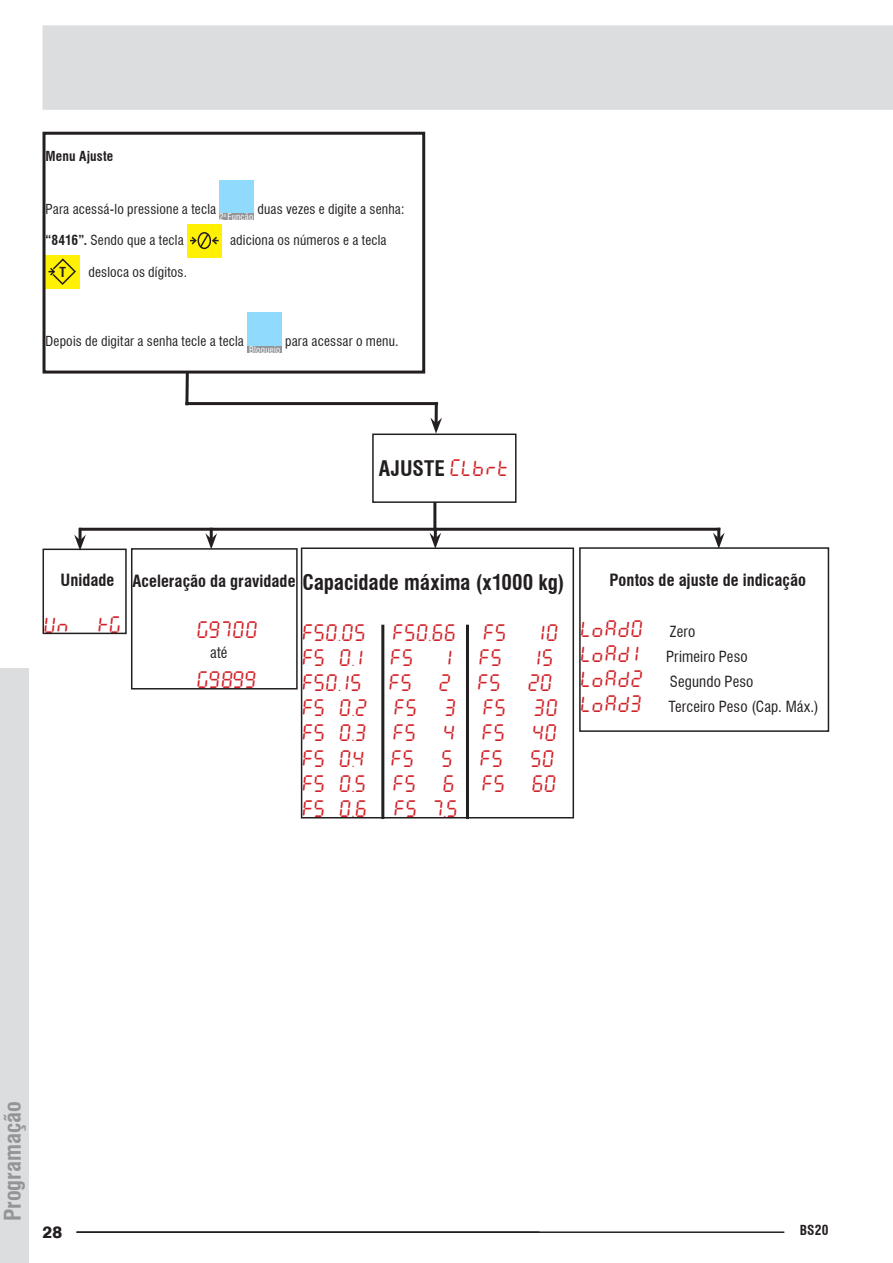
<style>
.page{position:relative;width:893px;height:1263px;background:#fff}
.page>*{position:absolute;margin:0;border:0;box-sizing:border-box;transform-origin:0 0}
.t1{font:700 condensed 22.5px "Swiss 721 BT";color:#939598}
.Texto{font:21px "AG Font Mettler";letter-spacing:-.075em;color:#d1232a}
.Texto-2{font:700 condensed 21px "Swiss 721 BT";letter-spacing:-.005em;color:#231f20}
.Texto-3{font:21px "AG Font Mettler";letter-spacing:-.03em;color:#d1232a}
.Texto-4{font:21px "AG Font Mettler";letter-spacing:-.055em;color:#d1232a}
.Texto-5{font:700 condensed 16.5px "Swiss 721 BT";color:#231f20}
.t2{font:800 16.5px "Swiss 721 BT";color:#231f20}
.Texto-6{font:condensed 15px "Swiss 721 BT";letter-spacing:.01em;color:#231f20}
.Texto-7{font:condensed 13.5px "Swiss 721 BT";letter-spacing:.015em;color:#231f20}
.Texto-8{font:700 condensed 13.5px "Swiss 721 BT";letter-spacing:.01em;color:#231f20}
.Texto-9{font:condensed 9px "Swiss 721 BT";letter-spacing:.03em;color:#fff}
.s1{font-weight:700}
.s2{font-family:"AG Font Mettler";font-weight:400;font-stretch:normal;color:#d1232a}
.s3{font-family:"Swiss 721 BT";font-stretch:condensed;font-size:15px;color:#231f20}
.s4{font-family:"AG Font Mettler";font-stretch:normal;font-size:21px;color:#d1232a}
</style>
<div class="page">
<div style="left:43px;top:25px;width:850px;height:85px;background:#dcdddf"></div>
<div style="left:0;top:668px;width:29px;height:595px;background:#dcdddf"></div>
<hr style="left:77px;top:1231px;width:707px;height:2px;background:#231f20">
<div style="left:220px;top:180px;width:34px;height:34px;background:#90dafd"></div>
<div style="left:187px;top:224px;width:35px;height:33px;background:#fff101"></div>
<svg style="left:190px;top:232px;width:29px;height:18px"></svg>
<div style="left:46px;top:255px;width:34px;height:33px;background:#fff101"></div>
<svg style="left:48px;top:258px;width:28px;height:27px"></svg>
<div style="left:247px;top:312px;width:35px;height:34px;background:#90dafd"></div>
<div style="left:43px;top:132px;width:382px;height:242px;border:3px solid #231f20"></div>
<div style="left:219px;top:213px;width:35px;height:7px;background:#939598"></div>
<div style="left:247px;top:346px;width:34px;height:7px;background:#939598"></div>
<div style="left:372px;top:433px;width:145px;height:70px;border:2px solid #231f20"></div>
<svg style="left:185px;top:372px;width:4px;height:30px"></svg>
<hr style="left:185px;top:402px;width:253px;height:3px;background:#231f20">
<hr style="left:435px;top:403px;width:3px;height:20px;background:#231f20">
<svg style="left:430px;top:417px;width:12px;height:17px"></svg>
<hr style="left:433px;top:502px;width:3px;height:28px;background:#231f20">
<div style="left:43px;top:549px;width:84px;height:85px;border:2px solid #231f20"></div>
<div style="left:131px;top:548px;width:167px;height:141px;border:2px solid #231f20"></div>
<div style="left:301px;top:547px;width:273px;height:271px;border:2px solid #231f20"></div>
<hr style="left:381px;top:625px;width:3px;height:194px;background:#231f20">
<hr style="left:466px;top:625px;width:3px;height:194px;background:#231f20">
<div style="left:579px;top:547px;width:250px;height:185px;border:2px solid #231f20"></div>
<hr style="left:79px;top:528px;width:641px;height:3px;background:#231f20">
<svg style="left:74px;top:528px;width:12px;height:23px"></svg>
<svg style="left:205px;top:530px;width:12px;height:19px"></svg>
<svg style="left:429px;top:530px;width:12px;height:19px"></svg>
<svg style="left:713px;top:528px;width:12px;height:21px"></svg>
<p class="Texto-8" style="left:46px;top:148px;width:69px">Menu Ajuste</p>
<p class="Texto-7" style="left:46px;top:201px;width:172px">Para acessá-lo pressione a tecla</p>
<p class="Texto-7" style="left:257px;top:201px;width:148px">duas vezes e digite a senha:</p>
<p class="Texto-7" style="left:46px;top:232px;width:140px"><span class="s1">“8416”.</span> Sendo que a tecla</p>
<p class="Texto-7" style="left:230px;top:232px;width:158px">adiciona os números e a tecla</p>
<p class="Texto-8" style="left:60px;top:264px;width:8px">T</p>
<p class="Texto-7" style="left:89px;top:264px;width:100px">desloca os dígitos.</p>
<p class="Texto-9" style="left:219px;top:212px;width:36px">2<sup>a</sup> Função</p>
<p class="Texto-7" style="left:46px;top:333px;width:200px">Depois de digitar a senha tecle a tecla</p>
<p class="Texto-7" style="left:285px;top:333px;width:115px">para acessar o menu.</p>
<p class="Texto-9" style="left:249px;top:344px;width:33px">Bloqueio</p>
<p class="Texto-2" style="left:379px;top:456px;width:133px">AJUSTE <span class="s2">CLbrt</span></p>
<p class="Texto-5" style="left:61px;top:570px;width:55px">Unidade</p>
<p class="Texto" style="left:44px;top:616px;width:27px">Un</p>
<p class="Texto" style="left:98px;top:616px;width:26px">KG</p>
<p class="Texto-2" style="left:302px;top:570px;width:263px">Capacidade máxima (x1000 kg)</p>
<p class="Texto-3" style="left:302px;top:624px;width:259px">F50.05 F50.66 F5 10</p>
<p class="Texto" style="left:302px;top:649px;width:254px">F5 0.1 F5 1 F5 15</p>
<p class="Texto-4" style="left:302px;top:674px;width:252px">F50.15 F5 2 F5 20</p>
<p class="Texto" style="left:302px;top:699px;width:258px">F5 0.2 F5 3 F5 30</p>
<p class="Texto" style="left:302px;top:724px;width:257px">F5 0.3 F5 4 F5 40</p>
<p class="Texto" style="left:302px;top:750px;width:255px">F5 0.4 F5 5 F5 50</p>
<p class="Texto" style="left:302px;top:775px;width:257px">F5 0.5 F5 6 F5 60</p>
<p class="Texto" style="left:302px;top:800px;width:158px">F5 0.6 F5 7.5</p>
<p class="Texto-5" style="left:132px;top:571px;width:165px">Aceleração da gravidade</p>
<p class="Texto" style="left:197px;top:621px;width:63px">G9700</p>
<p class="Texto-6" style="left:210px;top:644px;width:19px">até</p>
<p class="Texto" style="left:197px;top:671px;width:62px">G9899</p>
<p class="Texto-5" style="left:609px;top:570px;width:198px">Pontos de ajuste de indicação</p>
<p class="Texto" style="left:581px;top:620px;width:116px">LoAd0 <span class="s3">Zero</span></p>
<p class="Texto-6" style="left:581px;top:647px;width:169px"><span class="s4">LoAd1</span> Primeiro Peso</p>
<p class="Texto-6" style="left:581px;top:673px;width:174px"><span class="s4">LoAd2</span> Segundo Peso</p>
<p class="Texto-6" style="left:581px;top:698px;width:239px"><span class="s4">LoAd3</span> Terceiro Peso (Cap. Máx.)</p>
<h1 class="t1" style="left:-1px;top:1221px;width:121px;rotate:-90deg">Programação</h1>
<p class="t2" style="left:43px;top:1222px;width:21px">28</p>
<p class="Texto-8" style="left:800px;top:1222px;width:30px">BS20</p>
</div>
